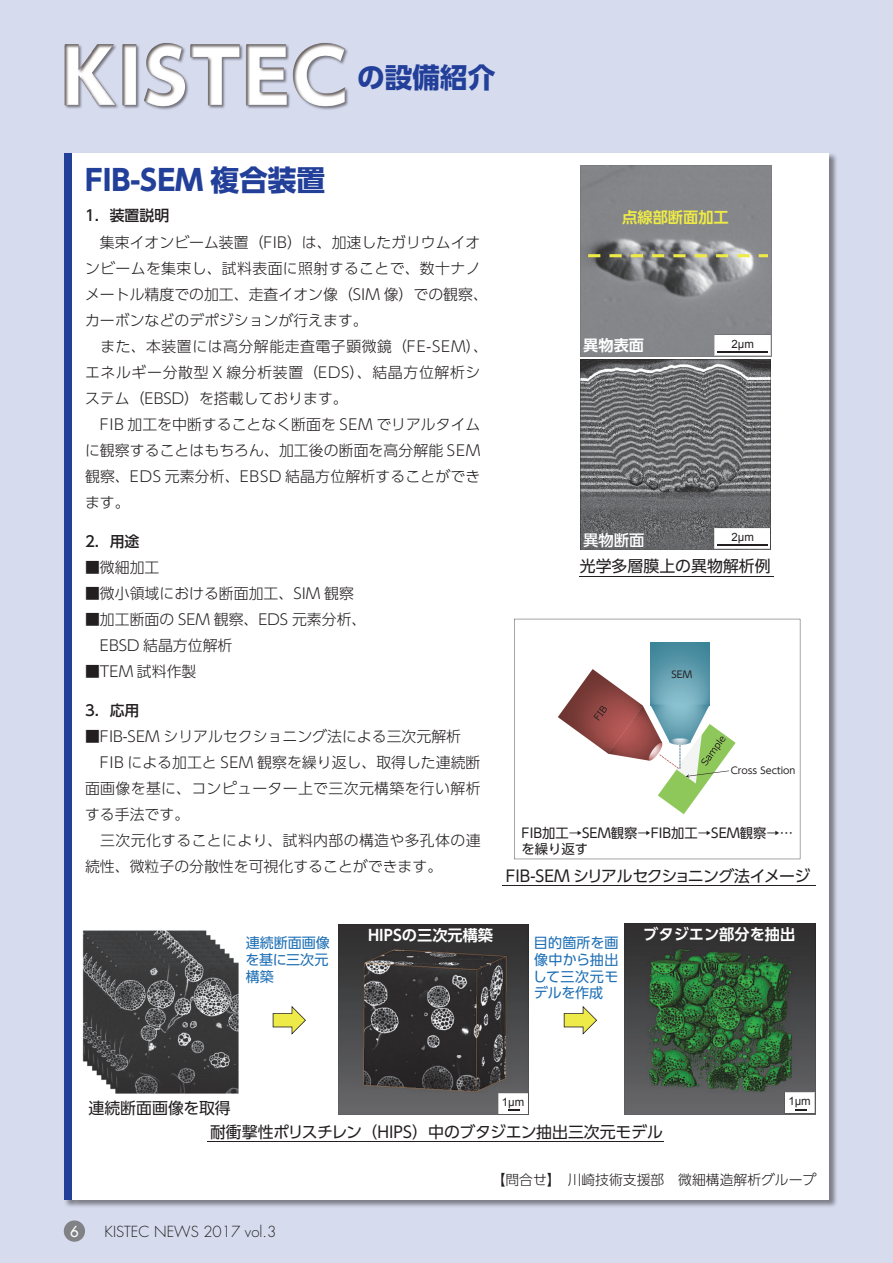
<style>
.page{position:relative;width:893px;height:1263px;background:#d6dbee}
.page>*{position:absolute;margin:0;border:0;box-sizing:border-box;transform-origin:0 0}
.t1{font:700 28.65px "UD Shin Go Pr 6 N";color:#223f99}
.t2{font:700 27.6px "UD Shin Go Pr 6 N";color:#223f99}
.t3{font:15.9px "UD Shin Go Pr 6 N";color:#231f20}
.t4{font:15.9px "UD Shin Go Pr 6 N";letter-spacing:-.04em;color:#231f20}
.t5{font:500 15.45px "UD Shin Go NT Pr 6 N";color:#fff}
.t6{font:700 15.15px "UD Shin Go Pr 6 N De";color:#fff}
.t7{font:700 15.15px "UD Shin Go Pr 6 N De";color:#eeea47}
.t8{font:300 14.85px/26.1px "UD Shin Go Pr 6 N";color:#231f20}
.t9{font:300 14.85px "Futura";color:#231f20}
.t10{font:500 14.85px "UD Shin Go Pr 6 N";color:#231f20}
.t11{font:14.85px "Futura";color:#fff}
.t12{font:14.1px/16.8px "UD Shin Go Pr 6 N";color:#1d6fb5;text-align:justify}
.t13{font:300 13.8px "UD Shin Go Pr 6 N";color:#231f20}
.t14{font:13.35px "UD Shin Go Pr 6 N";color:#231f20}
.t15{font:11.4px "Arial";color:#231f20}
.t16{font:9.45px "UD Shin Go Pr 6 N";color:#231f20}
</style>
<div class="page">
<div style="left:63px;top:153px;width:18px;height:1055px;background:#231f20;opacity:.5"></div>
<div style="left:64px;top:153px;width:8px;height:1046px;background:#223f99"></div>
<div style="left:72px;top:153px;width:766px;height:1055px;background:#231f20;opacity:.5"></div>
<div style="left:72px;top:153px;width:757px;height:1046px;background:#fff"></div>
<img style="left:64px;top:43px;width:284px;height:67px">
<svg style="left:514px;top:619px;width:286px;height:240px"></svg>
<img style="left:558px;top:669px;width:35px;height:55px">
<img style="left:608px;top:706px;width:48px;height:55px">
<img style="left:649px;top:743px;width:9px;height:17px">
<img style="left:650px;top:643px;width:60px;height:62px">
<img style="left:650px;top:705px;width:17px;height:31px">
<svg style="left:593px;top:706px;width:14px;height:15px"></svg>
<svg style="left:658px;top:724px;width:78px;height:90px"></svg>
<svg style="left:273px;top:1006px;width:33px;height:29px"></svg>
<svg style="left:564px;top:1006px;width:33px;height:29px"></svg>
<hr style="left:207px;top:1141px;width:457px;height:1px;background:#231f20">
<hr style="left:502px;top:885px;width:313px;height:1px;background:#231f20">
<hr style="left:579px;top:576px;width:195px;height:1px;background:#231f20">
<svg style="left:580px;top:166px;width:191px;height:383px;background:#7f8082"></svg>
<hr style="left:718px;top:544px;width:50px;height:2px;background:#231f20">
<svg style="left:338px;top:924px;width:191px;height:191px;background:#474546"></svg>
<svg style="left:624px;top:923px;width:191px;height:191px;background:#3e5742"></svg>
<img style="left:83px;top:930px;width:155px;height:163px">
<div style="left:64px;top:1220px;width:21px;height:22px;background:#808285;border-radius:50%"></div>
<h2 class="t2" style="left:357px;top:55px;width:140px">の設備紹介</h2>
<h1 class="t1" style="left:85px;top:157px;width:242px">FIB-SEM 複合装置</h1>
<p class="t10" style="left:85px;top:204px;width:86px">1．装置説明</p>
<p class="t8" style="left:85px;top:228px;width:404px">　集束イオンビーム装置（FIB）は、加速したガリウムイオンビームを集束し、試料表面に照射することで、数十ナノメートル精度での加工、走査イオン像（SIM 像）での観察、カーボンなどのデポジションが行えます。<br>　また、本装置には高分解能走査電子顕微鏡（FE-SEM）、エネルギー分散型 X 線分析装置（EDS）、結晶方位解析システム（EBSD）を搭載しております。<br>　FIB 加工を中断することなく断面を SEM でリアルタイムに観察することはもちろん、加工後の断面を高分解能 SEM観察、EDS 元素分析、EBSD 結晶方位解析することができます。</p>
<p class="t10" style="left:85px;top:529px;width:56px">2．用途</p>
<p class="t8" style="left:85px;top:554px;width:76px">■微細加工</p>
<p class="t8" style="left:85px;top:580px;width:270px">■微小領域における断面加工、SIM 観察</p>
<p class="t8" style="left:100px;top:606px;width:268px;text-indent:-15px">■加工断面の SEM 観察、EDS 元素分析、<br>EBSD 結晶方位解析</p>
<p class="t8" style="left:85px;top:658px;width:113px">■TEM 試料作製</p>
<p class="t10" style="left:85px;top:698px;width:56px">3．応用</p>
<p class="t8" style="left:85px;top:723px;width:397px">■FIB-SEM シリアルセクショニング法による三次元解析　FIB による加工と SEM 観察を繰り返し、取得した連続断面画像を基に、コンピューター上で三次元構築を行い解析する手法です。<br>　三次元化することにより、試料内部の構造や多孔体の連続性、微粒子の分散性を可視化することができます。</p>
<p class="t7" style="left:622px;top:205px;width:108px">点線部断面加工</p>
<p class="t6" style="left:583px;top:333px;width:62px">異物表面</p>
<p class="t15" style="left:732px;top:336px;width:24px">2μm</p>
<p class="t6" style="left:583px;top:526px;width:62px">異物断面</p>
<p class="t3" style="left:580px;top:553px;width:192px">光学多層膜上の異物解析例</p>
<p class="t5" style="left:583px;top:527px;width:63px">異物断面</p>
<p class="t15" style="left:732px;top:529px;width:24px">2μm</p>
<p class="t16" style="left:671px;top:667px;width:22px">SEM</p>
<p class="t16" style="left:731px;top:763px;width:66px">Cross Section</p>
<p class="t14" style="left:522px;top:822px;width:273px">FIB加工→SEM観察→FIB加工→SEM観察→…</p>
<p class="t14" style="left:522px;top:838px;width:68px">を繰り返す</p>
<p class="t4" style="left:506px;top:863px;width:306px">FIB-SEM シリアルセクショニング法イメージ</p>
<p class="t12" style="left:245px;top:934px;width:86px">連続断面画像を基に三次元構築</p>
<p class="t6" style="left:368px;top:923px;width:127px">HIPSの三次元構築</p>
<p class="t12" style="left:533px;top:934px;width:87px">目的箇所を画像中から抽出して三次元モデルを作成</p>
<p class="t6" style="left:643px;top:922px;width:154px">ブタジエン部分を抽出</p>
<p class="t3" style="left:89px;top:1095px;width:144px">連続断面画像を取得</p>
<p class="t15" style="left:502px;top:1095px;width:24px">1μm</p>
<p class="t15" style="left:788px;top:1094px;width:24px">1μm</p>
<p class="t3" style="left:210px;top:1119px;width:454px">耐衝撃性ポリスチレン（HIPS）中のブタジエン抽出三次元モデル</p>
<p class="t11" style="left:70px;top:1221px;width:10px">6</p>
<p class="t9" style="left:105px;top:1222px;width:173px">KISTEC NEWS 2017 vol.3</p>
<p class="t13" style="left:492px;top:1168px;width:326px">【問合せ】　川崎技術支援部　微細構造解析グループ</p>
</div>
